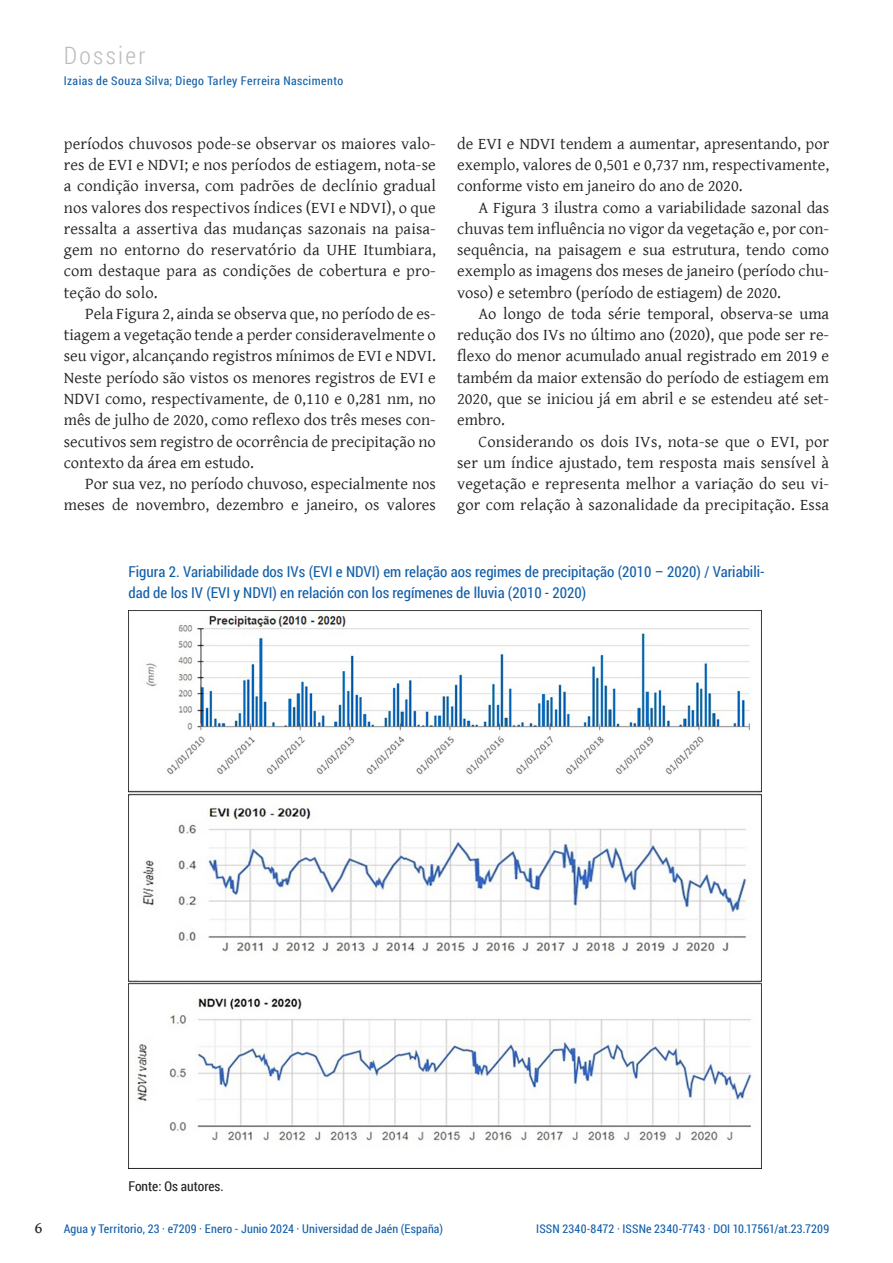
<style>
.page{position:relative;width:893px;height:1263px;background:#fff}
.page>*{position:absolute;margin:0;border:0;box-sizing:border-box;transform-origin:0 0}
.t1{font:300 24px "Roboto Condensed";letter-spacing:.1em;color:#bcbcbb}
.Article_-_P_-_Ident{font:16.5px/21.3px "Gentium Basic";color:#231f20;text-align:justify}
.t2{font:16.5px "Gentium Book Basic";color:#231f20}
.Picture_-_Caption{font:15px/21px "Roboto Condensed";color:#135fa9}
.Picture_-_Caption_Sr{font:13.5px "Roboto Condensed";color:#231f20}
.t3{font:12px "Roboto Condensed";letter-spacing:.015em;color:#135fa9}
.t4{font:12px "Roboto Condensed";letter-spacing:.035em;color:#135fa9}
</style>
<div class="page">
<img style="left:128px;top:610px;width:634px;height:558px">
<h1 class="t1" style="left:64px;top:39px;width:83px">Dossier</h1>
<p class="t4" style="left:64px;top:72px;width:281px">Izaias de Souza Silva; Diego Tarley Ferreira Nascimento</p>
<p class="Article_-_P_-_Ident" style="left:64px;top:132px;width:374px">períodos chuvosos pode-se observar os maiores valo&shy;res de EVI e NDVI; e nos períodos de estiagem, nota-se a condição inversa, com padrões de declínio gradual nos valores dos respectivos índices (EVI e NDVI), o que ressalta a assertiva das mudanças sazonais na paisa&shy;gem no entorno do reservatório da UHE Itumbiara, com destaque para as condições de cobertura e pro&shy;teção do solo.</p>
<p class="Article_-_P_-_Ident" style="left:64px;top:302px;width:374px;text-indent:21px">Pela Figura 2, ainda se observa que, no período de es&shy;tiagem a vegetação tende a perder consideravelmente o seu vigor, alcançando registros mínimos de EVI e NDVI.<br>Neste período são vistos os menores registros de EVI e NDVI como, respectivamente, de 0,110 e 0,281 nm, no mês de julho de 2020, como reflexo dos três meses con&shy;secutivos sem registro de ocorrência de precipitação no contexto da área em estudo.</p>
<p class="Article_-_P_-_Ident" style="left:64px;top:473px;width:374px;text-align:right">Por sua vez, no período chuvoso, especialmente nos meses de novembro, dezembro e janeiro, os valores</p>
<p class="Article_-_P_-_Ident" style="left:457px;top:132px;width:374px">de EVI e NDVI tendem a aumentar, apresentando, por exemplo, valores de 0,501 e 0,737 nm, respectivamente, conforme visto em janeiro do ano de 2020.</p>
<p class="Article_-_P_-_Ident" style="left:457px;top:196px;width:374px;text-indent:21px">A Figura 3 ilustra como a variabilidade sazonal das chuvas tem influência no vigor da vegetação e, por con&shy;sequência, na paisagem e sua estrutura, tendo como exemplo as imagens dos meses de janeiro (período chu&shy;voso) e setembro (período de estiagem) de 2020.</p>
<p class="Article_-_P_-_Ident" style="left:457px;top:302px;width:374px;text-indent:21px">Ao longo de toda série temporal, observa-se uma redução dos IVs no último ano (2020), que pode ser re&shy;flexo do menor acumulado anual registrado em 2019 e também da maior extensão do período de estiagem em 2020, que se iniciou já em abril e se estendeu até set&shy;embro.</p>
<p class="Article_-_P_-_Ident" style="left:457px;top:430px;width:374px;text-indent:21px">Considerando os dois IVs, nota-se que o EVI, por ser um índice ajustado, tem resposta mais sensível à vegetação e representa melhor a variação do seu vi&shy;gor com relação à sazonalidade da precipitação. Essa</p>
<p class="Picture_-_Caption" style="left:128px;top:561px;width:638px">Figura 2. Variabilidade dos IVs (EVI e NDVI) em relação aos regimes de precipitação (2010 – 2020) / Variabili&shy;dad de los IV (EVI y NDVI) en relación con los regímenes de lluvia (2010 - 2020)</p>
<p class="Picture_-_Caption_Sr" style="left:128px;top:1176px;width:97px">Fonte: Os autores.</p>
<p class="t2" style="left:35px;top:1215px;width:9px">6</p>
<p class="t3" style="left:64px;top:1220px;width:381px">Agua y Territorio, 23 · e7209 · Enero - Junio 2024 · Universidad de Jaén (España)</p>
<p class="t3" style="left:536px;top:1220px;width:294px">ISSN 2340-8472 · ISSNe 2340-7743 · DOI 10.17561/at.23.7209</p>
</div>
